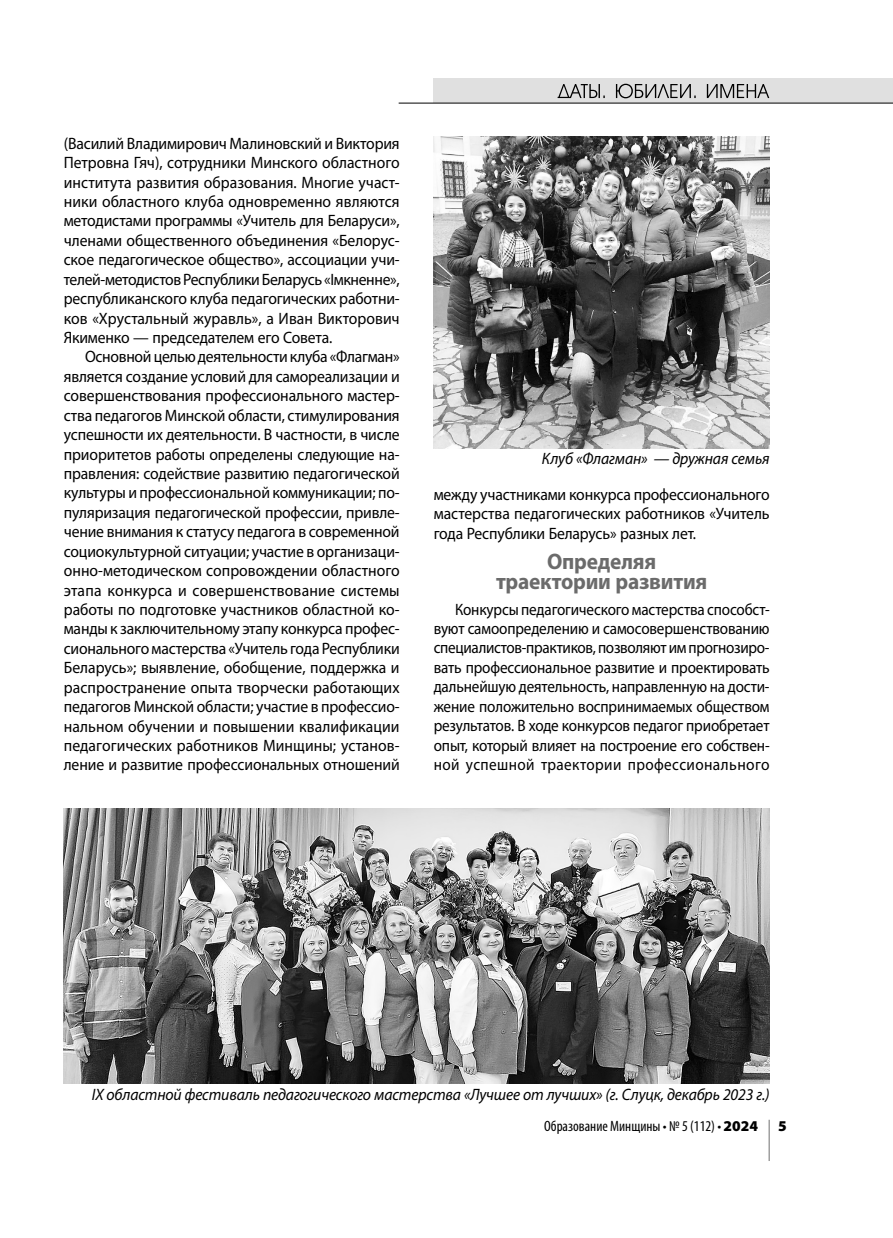
<style>
.page{position:relative;width:893px;height:1238px;background:#fff}
.page>*{position:absolute;margin:0;border:0;box-sizing:border-box;transform-origin:0 0}
.t1{font:700 22.5px/19.8px "Myriad Pro";letter-spacing:-.01em;color:#6b6b6b;text-align:center;scale:.95 1}
.t2{font:16.5px/19.5px "Myriad Pro";letter-spacing:-.005em;color:#000;text-align:justify;scale:.95 1}
.t3{font:16.5px/19.5px "Myriad Pro";letter-spacing:-.005em;color:#000;text-align:justify;scale:.92 1}
.t4{font:italic 16.5px "Myriad Pro";letter-spacing:-.01em;color:#000;scale:.95 1}
.t5{font:condensed 15px "Myriad Pro";color:#000}
.t6{font:900 15px "Myriad Pro";color:#000}
.s1{font-weight:900;font-stretch:normal}
</style>
<div class="page">
<hr style="left:769px;top:1120px;width:1px;height:41px;background:#808080">
<div style="left:433px;top:78px;width:460px;height:25px;background:#e0e0e0"></div>
<svg style="left:558px;top:84px;width:211px;height:14px"></svg>
<hr style="left:399px;top:103px;width:494px;height:1px;background:#000">
<img style="left:64px;top:808px;width:706px;height:275px">
<img style="left:434px;top:136px;width:336px;height:312px">
<p class="t2" style="left:64px;top:133px;width:355px">(Василий Владимирович Малиновский и Виктория Петровна Гяч), сотрудники Минского областного института развития образования. Многие участ&shy;ники областного клуба одновременно являются методистами программы «Учитель для Беларуси», членами общественного объединения «Белорус&shy;ское педагогическое общество», ассоциации учи&shy;телей-методистов Республики Беларусь «Імкненне», республиканского клуба педагогических работни&shy;ков «Хрустальный журавль», а Иван Викторович Якименко — председателем его Совета.</p>
<p class="t2" style="left:64px;top:347px;width:355px;text-indent:21px">Основной целью деятельности клуба «Флагман» является создание условий для самореализации и совершенствования профессионального мастер&shy;ства педагогов Минской области, стимулирования успешности их деятельности. В частности, в числе приоритетов работы определены следующие на&shy;правления: содействие развитию педагогической культуры и профессиональной коммуникации; по&shy;пуляризация педагогической профессии, привле&shy;чение внимания к статусу педагога в современной социокультурной ситуации; участие в организаци&shy;онно-методическом сопровождении областного этапа конкурса и совершенствование системы работы по подготовке участников областной ко&shy;манды к заключительному этапу конкурса профес&shy;сионального мастерства «Учитель года Республики Беларусь»; выявление, обобщение, поддержка и распространение опыта творчески работающих педагогов Минской области; участие в профессио&shy;нальном обучении и повышении квалификации педагогических работников Минщины; установ&shy;ление и развитие профессиональных отношений</p>
<p class="t4" style="left:542px;top:448px;width:241px">Клуб «Флагман» — дружная семья</p>
<p class="t2" style="left:434px;top:484px;width:355px">между участниками конкурса профессионального мастерства педагогических работников «Учитель года Республики Беларусь» разных лет.</p>
<h1 class="t1" style="left:496px;top:552px;width:224px">Определяя траектории развития</h1>
<p class="t3" style="left:434px;top:599px;width:367px;text-indent:21px">Конкурсы педагогического мастерства способст&shy;вуют самоопределению и самосовершенствованию специалистов-практиков, позволяют им прогнозиро&shy;вать профессиональное развитие и проектировать дальнейшую деятельность, направленную на дости&shy;жение положительно воспринимаемых обществом результатов. В ходе конкурсов педагог приобретает опыт, который влияет на построение его собствен&shy;ной успешной траектории профессионального</p>
<p class="t4" style="left:92px;top:1084px;width:715px">IХ областной фестиваль педагогического мастерства «Лучшее от лучших» (г. Слуцк, декабрь 2023 г.)</p>
<p class="t5" style="left:544px;top:1117px;width:215px">Образование Минщины • № 5 (112) • <span class="s1">2024</span></p>
<p class="t6" style="left:778px;top:1117px;width:10px">5</p>
</div>
